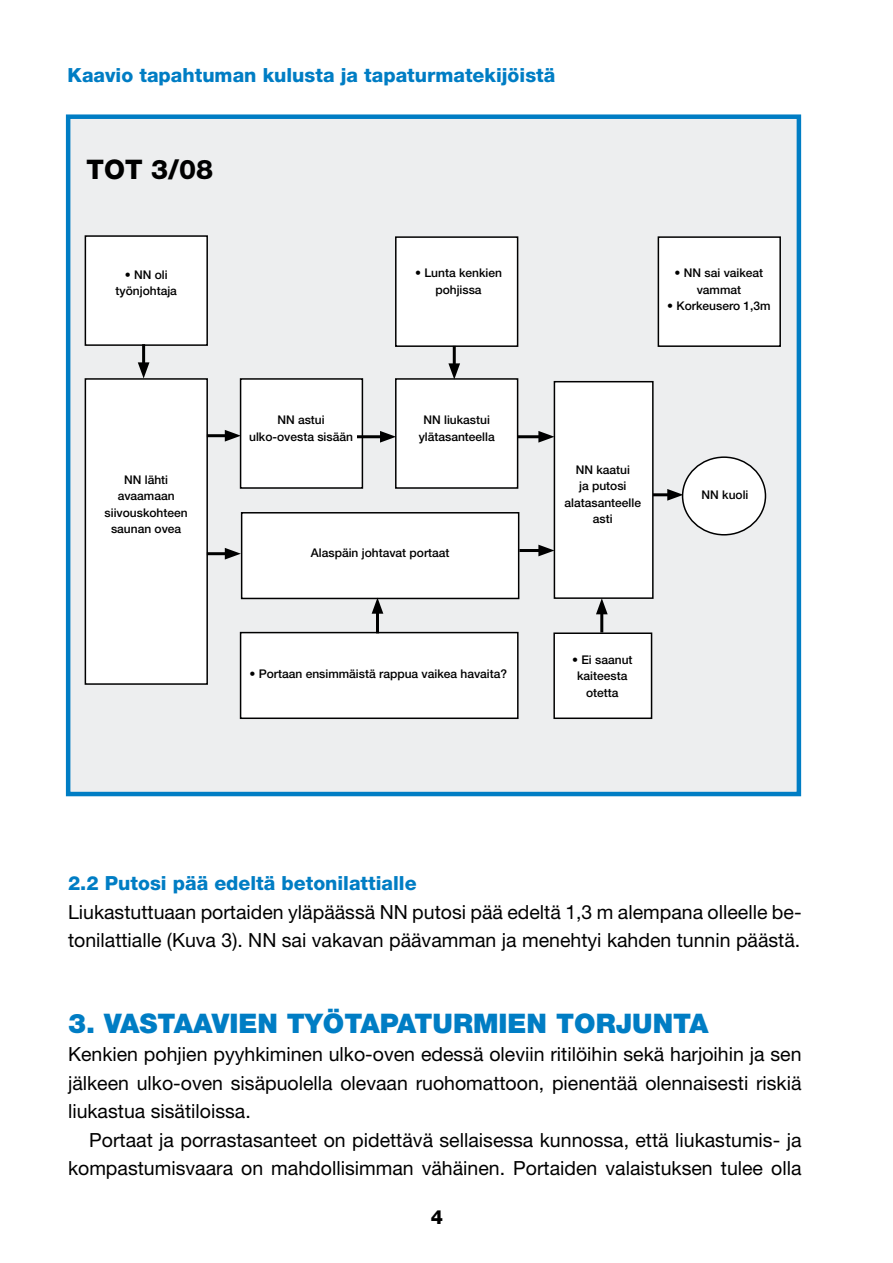
<style>
.page{position:relative;width:893px;height:1263px;background:#fff}
.page>*{position:absolute;margin:0;border:0;box-sizing:border-box;transform-origin:0 0}
.t1{font:900 27px "Helvetica Neue";color:#007dc4}
.t2{font:800 27px "Helvetica Neue";color:#000}
.t3{font:19.5px/28.5px "Helvetica Neue";color:#000}
.t4{font:800 19.5px "Helvetica Neue";color:#007dc4}
.t5{font:800 19.5px "Helvetica Neue";color:#000}
.t6{font:500 12px/16.5px "Helvetica Neue";color:#000;text-align:center}
</style>
<div class="page">
<div style="left:68px;top:117px;width:731px;height:677px;background:#edeeef"></div>
<div style="left:66px;top:114px;width:735px;height:682px;border:4px solid #007dc4"></div>
<hr style="left:649px;top:493px;width:24px;height:3px;background:#000">
<svg style="left:667px;top:489px;width:15px;height:12px"></svg>
<div style="left:242px;top:513px;width:277px;height:85px;background:#fff"></div>
<div style="left:241px;top:512px;width:278px;height:87px;border:2px solid #000"></div>
<div style="left:85px;top:379px;width:122px;height:305px;background:#fff"></div>
<div style="left:85px;top:378px;width:123px;height:307px;border:2px solid #000"></div>
<div style="left:683px;top:457px;width:82px;height:78px;background:#fff;border-radius:50%"></div>
<div style="left:682px;top:456px;width:84px;height:79px;border:2px solid #000;border-radius:50%"></div>
<div style="left:554px;top:382px;width:99px;height:216px;background:#fff"></div>
<div style="left:554px;top:381px;width:100px;height:218px;border:2px solid #000"></div>
<div style="left:241px;top:633px;width:277px;height:85px;background:#fff"></div>
<div style="left:240px;top:632px;width:279px;height:87px;border:2px solid #000"></div>
<div style="left:85px;top:236px;width:122px;height:109px;background:#fff"></div>
<div style="left:85px;top:235px;width:123px;height:111px;border:2px solid #000"></div>
<div style="left:241px;top:379px;width:121px;height:109px;background:#fff"></div>
<div style="left:240px;top:378px;width:123px;height:111px;border:2px solid #000"></div>
<div style="left:396px;top:379px;width:122px;height:109px;background:#fff"></div>
<div style="left:395px;top:378px;width:123px;height:111px;border:2px solid #000"></div>
<div style="left:396px;top:237px;width:122px;height:109px;background:#fff"></div>
<div style="left:395px;top:236px;width:123px;height:111px;border:2px solid #000"></div>
<div style="left:658px;top:237px;width:122px;height:109px;background:#fff"></div>
<div style="left:658px;top:236px;width:123px;height:111px;border:2px solid #000"></div>
<div style="left:554px;top:633px;width:98px;height:85px;background:#fff"></div>
<div style="left:553px;top:632px;width:99px;height:87px;border:2px solid #000"></div>
<hr style="left:519px;top:549px;width:25px;height:3px;background:#000">
<svg style="left:538px;top:545px;width:16px;height:11px"></svg>
<hr style="left:517px;top:435px;width:27px;height:3px;background:#000">
<svg style="left:538px;top:431px;width:16px;height:12px"></svg>
<hr style="left:142px;top:344px;width:3px;height:24px;background:#000">
<svg style="left:138px;top:362px;width:11px;height:16px"></svg>
<hr style="left:453px;top:346px;width:3px;height:23px;background:#000">
<svg style="left:448px;top:363px;width:12px;height:16px"></svg>
<hr style="left:207px;top:434px;width:23px;height:3px;background:#000">
<svg style="left:225px;top:430px;width:16px;height:12px"></svg>
<hr style="left:357px;top:435px;width:29px;height:3px;background:#000">
<svg style="left:380px;top:431px;width:16px;height:12px"></svg>
<hr style="left:207px;top:552px;width:23px;height:3px;background:#000">
<svg style="left:225px;top:548px;width:16px;height:11px"></svg>
<hr style="left:376px;top:608px;width:3px;height:25px;background:#000">
<svg style="left:372px;top:598px;width:11px;height:16px"></svg>
<hr style="left:600px;top:609px;width:3px;height:23px;background:#000">
<svg style="left:596px;top:598px;width:12px;height:16px"></svg>
<p class="t4" style="left:68px;top:64px;width:489px">Kaavio tapahtuman kulusta ja tapaturmatekijöistä</p>
<h1 class="t2" style="left:87px;top:154px;width:20px">TOT</h1>
<h1 class="t2" style="left:151px;top:154px;width:64px">3/08</h1>
<p class="t6" style="left:116px;top:266px;width:63px">• NN oli työnjohtaja</p>
<p class="t6" style="left:415px;top:264px;width:88px">• Lunta kenkien pohjissa</p>
<p class="t6" style="left:105px;top:471px;width:85px">NN lähti avaamaan siivouskohteen saunan ovea</p>
<p class="t6" style="left:249px;top:412px;width:105px">NN astui ulko-ovesta sisään</p>
<p class="t6" style="left:419px;top:412px;width:78px">NN liukastui ylätasanteella</p>
<p class="t6" style="left:311px;top:544px;width:140px">Alaspäin johtavat portaat</p>
<p class="t6" style="left:249px;top:666px;width:259px">• Portaan ensimmäistä rappua vaikea havaita?</p>
<p class="t6" style="left:675px;top:264px;width:90px">• NN sai vaikeat vammat</p>
<p class="t6" style="left:667px;top:297px;width:105px">• Korkeusero 1,3m</p>
<p class="t6" style="left:565px;top:461px;width:78px">NN kaatui<br>ja putosi alatasanteelle asti</p>
<p class="t6" style="left:572px;top:651px;width:62px">• Ei saanut kaiteesta otetta</p>
<p class="t6" style="left:701px;top:486px;width:48px">NN kuoli</p>
<p class="t4" style="left:68px;top:872px;width:350px">2.2 Putosi pää edeltä betonilattialle</p>
<p class="t3" style="left:68px;top:897px;width:735px">Liukastuttuaan portaiden yläpäässä NN putosi pää edeltä 1,3 m alempana olleelle be&shy;tonilattialle (Kuva 3). NN sai vakavan päävamman ja menehtyi kahden tunnin päästä.</p>
<h1 class="t1" style="left:68px;top:1007px;width:642px">3. VASTAAVIEN TYÖTAPATURMIEN TORJUNTA</h1>
<p class="t3" style="left:68px;top:1040px;width:735px;text-align:justify">Kenkien pohjien pyyhkiminen ulko-oven edessä oleviin ritilöihin sekä harjoihin ja sen jälkeen ulko-oven sisäpuolella olevaan ruohomattoon, pienentää olennaisesti riskiä liukastua sisätiloissa.</p>
<p class="t3" style="left:68px;top:1125px;width:735px;text-align:right">Portaat ja porrastasanteet on pidettävä sellaisessa kunnossa, että liukastumis- ja kompastumisvaara on mahdollisimman vähäinen. Portaiden valaistuksen tulee olla</p>
<p class="t5" style="left:431px;top:1206px;width:14px">4</p>
</div>
